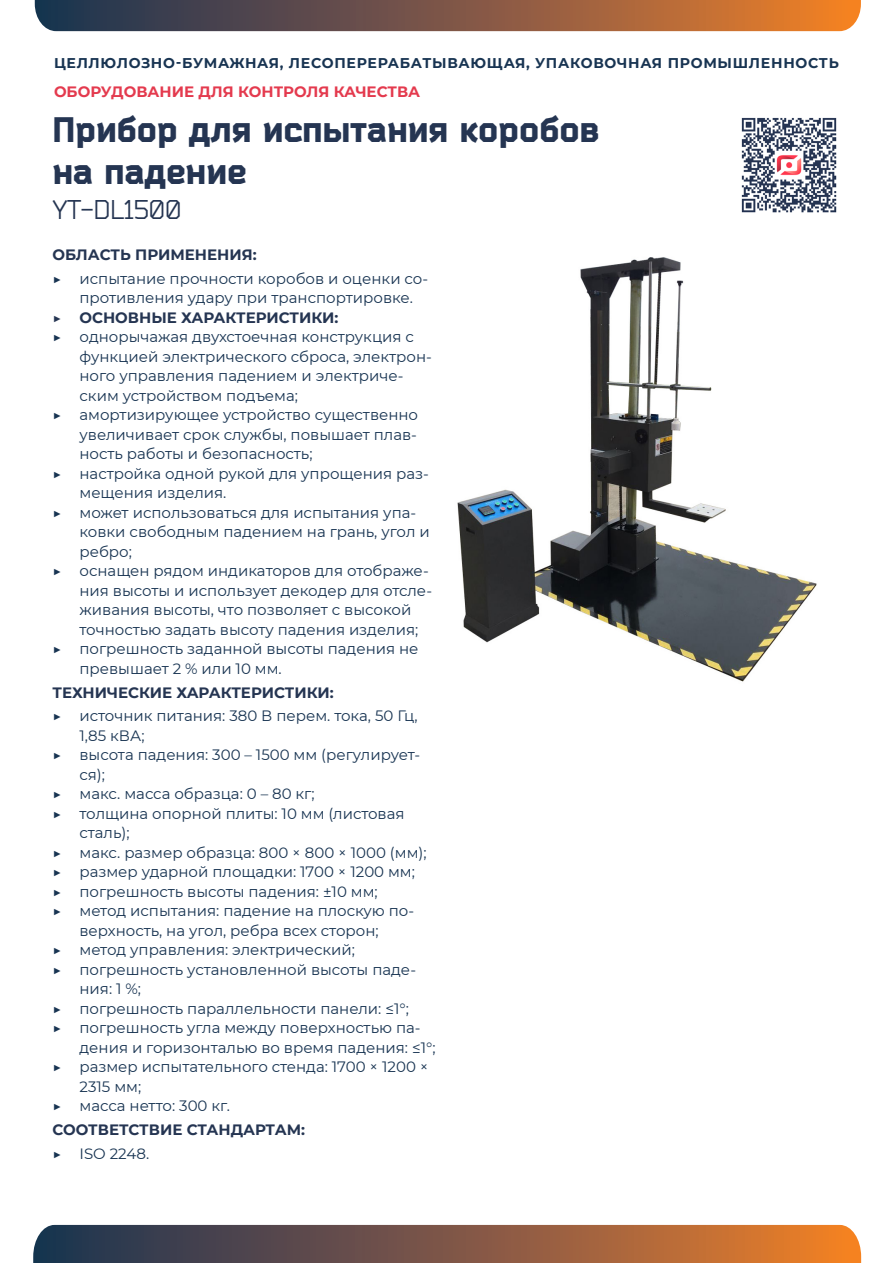
<style>
.page{position:relative;width:893px;height:1263px;background:#fff}
.page>*{position:absolute;margin:0;border:0;box-sizing:border-box;transform-origin:0 0}
.Paragraph_Style_4{font:900 34.5px "Bender";color:#253552}
.Paragraph_Style_5{font:27px "Bender";color:#253552}
.t1{font:15px/19.5px "Montserrat";color:#183452}
.Paragraph_Style_6{font:700 15px "Montserrat";color:#253552}
.t2{font:700 15px "Montserrat";color:#e43a4e}
.Paragraph_Style_8{font:700 15px "Montserrat";color:#253552}
.t3{font:700 14.1px "Montserrat";letter-spacing:.05em;color:#183452}
.s1{font-weight:400}
</style>
<div class="page">
<svg style="left:33px;top:1225px;width:828px;height:38px;background:#825944"></svg>
<svg style="left:35px;top:0;width:826px;height:31px;background:#825944"></svg>
<img style="left:741px;top:117px;width:96px;height:96px">
<img style="left:457px;top:257px;width:360px;height:425px">
<p class="t3" style="left:54px;top:52px;width:786px">ЦЕЛЛЮЛОЗНО-БУМАЖНАЯ, ЛЕСОПЕРЕРАБАТЫВАЮЩАЯ, УПАКОВОЧНАЯ ПРОМЫШЛЕННОСТЬ</p>
<p class="t2" style="left:54px;top:81px;width:368px">ОБОРУДОВАНИЕ ДЛЯ КОНТРОЛЯ КАЧЕСТВА</p>
<p class="Paragraph_Style_4" style="left:53px;top:109px;width:549px">Прибор для испытания коробов</p>
<p class="Paragraph_Style_4" style="left:53px;top:150px;width:196px">на падение</p>
<p class="Paragraph_Style_5" style="left:53px;top:194px;width:131px">YT-DL1500</p>
<p class="Paragraph_Style_6" style="left:53px;top:244px;width:206px">ОБЛАСТЬ ПРИМЕНЕНИЯ:</p>
<p class="t1" style="left:80px;top:268px;width:350px;text-indent:-27px">▶ испытание прочности коробов и оценки со&shy;противления удару при транспортировке.</p>
<p class="Paragraph_Style_6" style="left:53px;top:307px;width:287px"><span class="s1">▶</span> ОСНОВНЫЕ ХАРАКТЕРИСТИКИ:</p>
<p class="t1" style="left:80px;top:327px;width:354px;text-indent:-27px">▶ однорычажая двухстоечная конструкция с функцией электрического сброса, электрон&shy;ного управления падением и электриче&shy;ским устройством подъема;</p>
<p class="t1" style="left:80px;top:405px;width:340px;text-align:justify;text-indent:-27px">▶ амортизирующее устройство существенно увеличивает срок службы, повышает плав&shy;ность работы и безопасность;</p>
<p class="t1" style="left:80px;top:463px;width:351px;text-indent:-27px">▶ настройка одной рукой для упрощения раз&shy;мещения изделия.</p>
<p class="t1" style="left:80px;top:502px;width:352px;text-indent:-27px">▶ может использоваться для испытания упа&shy;ковки свободным падением на грань, угол и ребро;</p>
<p class="t1" style="left:80px;top:561px;width:354px;text-indent:-27px">▶ оснащен рядом индикаторов для отображе&shy;ния высоты и использует декодер для отсле&shy;живания высоты, что позволяет с высокой точностью задать высоту падения изделия;</p>
<p class="t1" style="left:80px;top:639px;width:340px;text-indent:-27px">▶ погрешность заданной высоты падения не превышает 2 % или 10 мм.</p>
<p class="Paragraph_Style_6" style="left:53px;top:681px;width:283px">ТЕХНИЧЕСКИЕ ХАРАКТЕРИСТИКИ:</p>
<p class="t1" style="left:80px;top:706px;width:340px;text-indent:-27px">▶ источник питания: 380 В перем. тока, 50 Гц,<br>1,85 кВА;</p>
<p class="t1" style="left:80px;top:745px;width:342px;text-indent:-27px">▶ высота падения: 300 – 1500 мм (регулирует&shy;ся);</p>
<p class="t1" style="left:53px;top:784px;width:264px">▶ макс. масса образца: 0 – 80 кг;</p>
<p class="t1" style="left:80px;top:803px;width:327px;text-indent:-27px">▶ толщина опорной плиты: 10 мм (листовая сталь);</p>
<p class="t1" style="left:53px;top:842px;width:376px">▶ макс. размер образца: 800 × 800 × 1000 (мм);</p>
<p class="t1" style="left:53px;top:862px;width:364px">▶ размер ударной площадки: 1700 × 1200 мм;</p>
<p class="t1" style="left:53px;top:881px;width:327px">▶ погрешность высоты падения: ±10 мм;</p>
<p class="t1" style="left:53px;top:901px;width:363px;text-align:center">▶ метод испытания: падение на плоскую по&shy;верхность, на угол, ребра всех сторон;</p>
<p class="t1" style="left:53px;top:940px;width:304px">▶ метод управления: электрический;</p>
<p class="t1" style="left:80px;top:959px;width:338px;text-indent:-27px">▶ погрешность установленной высоты паде&shy;ния: 1 %;</p>
<p class="t1" style="left:53px;top:998px;width:358px">▶ погрешность параллельности панели: ≤1°;</p>
<p class="t1" style="left:80px;top:1018px;width:358px;text-indent:-27px">▶ погрешность угла между поверхностью па&shy;дения и горизонталью во время падения: ≤1°;</p>
<p class="t1" style="left:80px;top:1057px;width:350px;text-indent:-27px">▶ размер испытательного стенда: 1700 × 1200 ×<br>2315 мм;</p>
<p class="t1" style="left:53px;top:1096px;width:179px">▶ масса нетто: 300 кг.</p>
<p class="Paragraph_Style_8" style="left:53px;top:1119px;width:254px">СООТВЕТСТВИЕ СТАНДАРТАМ:</p>
<p class="t1" style="left:53px;top:1143px;width:98px">▶ ISO 2248.</p>
</div>
